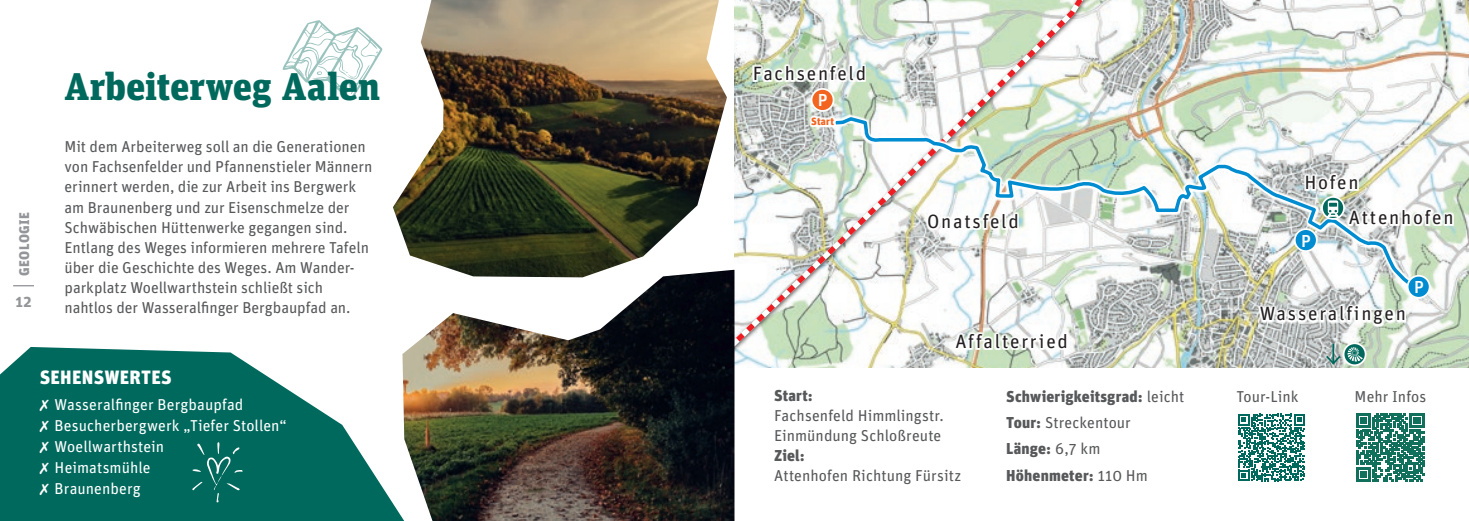
<style>
.page{position:relative;width:1469px;height:521px;background:#fff}
.page>*{position:absolute;margin:0;border:0;box-sizing:border-box;transform-origin:0 0}
.t1{font:900 38.5px "Unit Slab Pro";letter-spacing:.005em;color:#00695d}
.t2{font:19.25px "Unit Pro";letter-spacing:.09em;color:#231f20}
.t3{font:900 19.25px "Unit Pro";letter-spacing:.015em;color:#fff}
.t4{font:500 17.32px "Unit Pro";color:#fff}
.t5{font:15.75px/20.1px "Unit Pro";letter-spacing:-.005em;color:#57585a}
.t6{font:15.75px/21px "Unit Pro";letter-spacing:.005em;color:#fff}
.t7{font:900 15.75px/26.2px "Unit Pro";letter-spacing:.01em;color:#57585a}
.t8{font:700 15.75px "Unit Pro";color:#939598}
.t9{font:900 14px "Unit Pro";letter-spacing:.025em;color:#939598}
.t10{font:900 10.5px "Unit Pro";letter-spacing:.025em;color:#f36421}
.s1{font-weight:400}
</style>
<div class="page">
<svg style="left:13px;top:285px;width:21px;height:1px"></svg>
<svg style="left:1356px;top:413px;width:68px;height:68px"></svg>
<svg style="left:1238px;top:414px;width:67px;height:67px"></svg>
<img style="left:1122px;top:0;width:346px;height:367px">
<svg style="left:734px;top:0;width:388px;height:367px"></svg>
<img style="left:818px;top:85px;width:597px;height:203px">
<svg style="left:752px;top:64px;width:114px;height:18px"></svg>
<svg style="left:1258px;top:304px;width:148px;height:22px"></svg>
<svg style="left:1347px;top:207px;width:106px;height:19px"></svg>
<svg style="left:1304px;top:173px;width:54px;height:18px"></svg>
<div style="left:926px;top:212px;width:93px;height:18px;background:#fff"></div>
<svg style="left:954px;top:331px;width:114px;height:19px"></svg>
<svg style="left:0;top:347px;width:402px;height:174px;fill:#00695d"></svg>
<img style="left:402px;top:270px;width:332px;height:251px">
<svg style="left:192px;top:442px;width:51px;height:60px;background:#15756a"></svg>
<svg style="left:282px;top:20px;width:100px;height:80px"></svg>
<img style="left:393px;top:0;width:334px;height:277px">
<div style="left:810px;top:88px;width:24px;height:24px;background:#f36421;border:2px solid #fff;border-radius:50%"></div>
<div style="left:1406px;top:275px;width:24px;height:24px;background:#008cd0;border:2px solid #fff;border-radius:50%"></div>
<div style="left:1293px;top:228px;width:24px;height:24px;background:#008cd0;border:2px solid #fff;border-radius:50%"></div>
<svg style="left:1321px;top:196px;width:23px;height:24px"></svg>
<svg style="left:1324px;top:200px;width:16px;height:20px"></svg>
<svg style="left:1342px;top:342px;width:24px;height:24px"></svg>
<svg style="left:1324px;top:344px;width:38px;height:22px"></svg>
<svg style="left:809px;top:115px;width:26px;height:12px"></svg>
<p class="t9" style="left:14px;top:276px;width:65px;rotate:-90deg">GEOLOGIE</p>
<p class="t8" style="left:16px;top:290px;width:18px">12</p>
<h1 class="t1" style="left:64px;top:57px;width:317px">Arbeiterweg Aalen</h1>
<p class="t5" style="left:65px;top:136px;width:309px">Mit dem Arbeiterweg soll an die Generationen von Fachsenfelder und Pfannenstieler Männern erinnert werden, die zur Arbeit ins Bergwerk am Braunenberg und zur Eisenschmelze der Schwäbischen Hüttenwerke gegangen sind.<br>Entlang des Weges informieren mehrere Tafeln über die Geschichte des Weges. Am Wander&shy;parkplatz Woellwarthstein schließt sich nahtlos der Wasseralfinger Bergbaupfad an.</p>
<p class="t3" style="left:40px;top:362px;width:134px">SEHENSWERTES</p>
<p class="t6" style="left:40px;top:393px;width:248px">✗ Wasseralfinger Bergbaupfad<br>✗ Besucherbergwerk „Tiefer Stollen“ ✗ Woellwarthstein<br>✗ Heimatsmühle<br>✗ Braunenberg</p>
<p class="t2" style="left:752px;top:60px;width:115px">Fachsenfeld</p>
<p class="t4" style="left:818px;top:88px;width:11px">P</p>
<p class="t10" style="left:811px;top:113px;width:24px">Start</p>
<p class="t2" style="left:927px;top:208px;width:93px">Onatsfeld</p>
<p class="t2" style="left:955px;top:328px;width:114px">Affalterried</p>
<p class="t7" style="left:774px;top:381px;width:40px">Start:</p>
<p class="t5" style="left:774px;top:405px;width:171px">Fachsenfeld Himmlingstr.<br>Einmündung Schloßreute</p>
<p class="t7" style="left:774px;top:441px;width:32px">Ziel:</p>
<p class="t5" style="left:774px;top:465px;width:188px">Attenhofen Richtung Fürsitz</p>
<p class="t7" style="left:1006px;top:382px;width:180px">Schwierigkeitsgrad: <span class="s1">leicht<br></span>Tour: <span class="s1">Streckentour<br></span>Länge: <span class="s1">6,7 km<br></span>Höhenmeter: <span class="s1">110 Hm</span></p>
<p class="t2" style="left:1304px;top:169px;width:56px">Hofen</p>
<p class="t4" style="left:1301px;top:228px;width:11px">P</p>
<p class="t2" style="left:1348px;top:203px;width:106px">Attenhofen</p>
<p class="t4" style="left:1413px;top:275px;width:11px">P</p>
<p class="t2" style="left:1259px;top:300px;width:148px">Wasseralfingen</p>
<p class="t5" style="left:1236px;top:386px;width:63px">Tour-Link</p>
<p class="t5" style="left:1354px;top:386px;width:73px">Mehr Infos</p>
</div>
